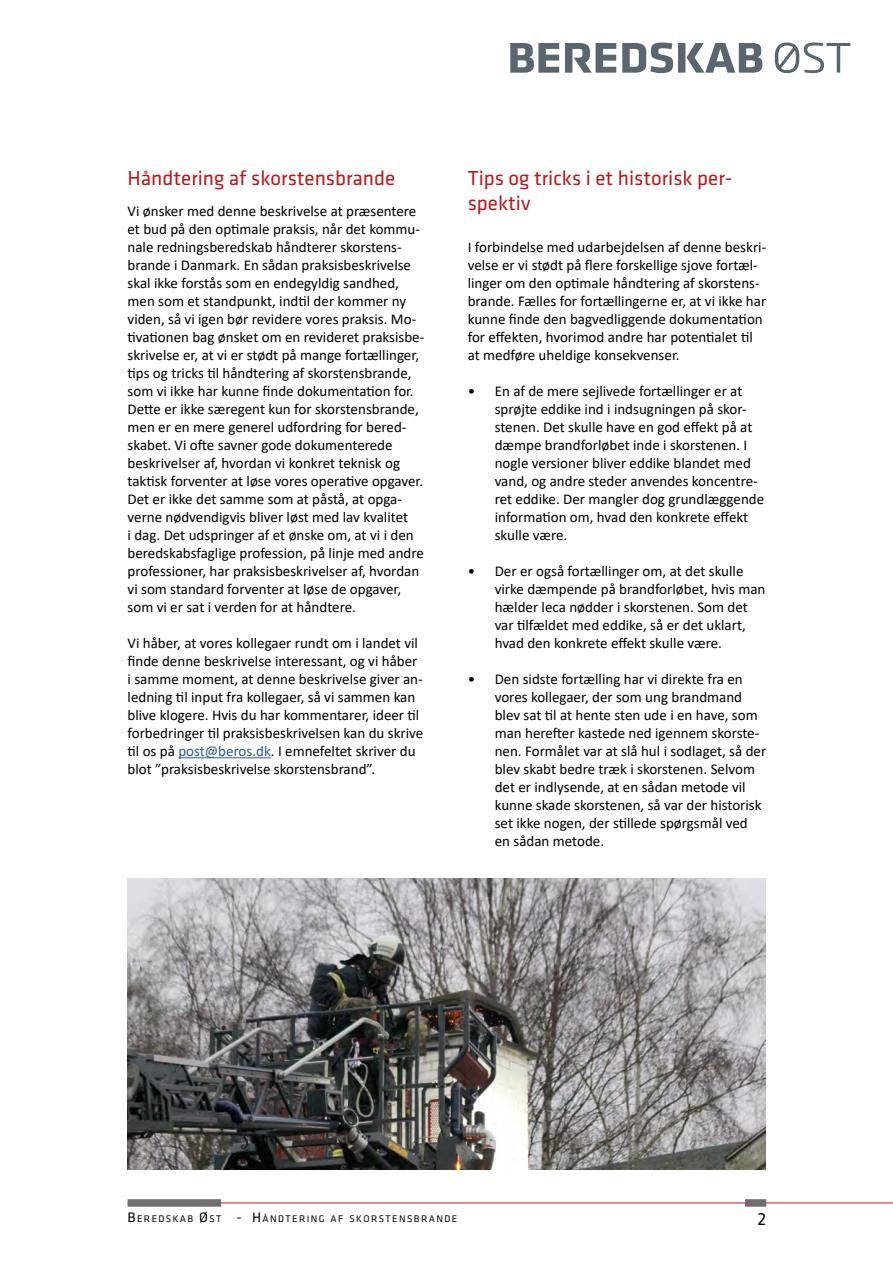
<style>
.page{position:relative;width:893px;height:1263px;background:#fff}
.page>*{position:absolute;margin:0;border:0;box-sizing:border-box;transform-origin:0 0}
.t1{font:21px/25.2px "Klavika";color:#bc1818}
.t2{font:18px "Klavika";color:#000}
.t3{font:15px/18px "Calibri";color:#000}
.t4{font:10.05px "Klavika";letter-spacing:.145em;color:#000}
.s1{color:#275b9b}
.s2{font-size:14.25px}
</style>
<div class="page">
<hr style="left:128px;top:1202px;width:765px;height:1px;background:#cd1719">
<div style="left:745px;top:1199px;width:21px;height:8px;background:#706f6f"></div>
<div style="left:128px;top:1199px;width:93px;height:8px;background:#706f6f"></div>
<svg style="left:510px;top:43px;width:49px;height:30px"></svg>
<svg style="left:622px;top:43px;width:140px;height:30px"></svg>
<svg style="left:565px;top:43px;width:51px;height:30px"></svg>
<svg style="left:775px;top:43px;width:75px;height:30px"></svg>
<hr style="left:178px;top:757px;width:93px;height:1px;background:#275b9b">
<img style="left:128px;top:878px;width:637px;height:291px">
<h1 class="t1" style="left:128px;top:165px;width:269px">Håndtering af skorstensbrande</h1>
<p class="t3" style="left:128px;top:202px;width:298px">Vi ønsker med denne beskrivelse at præsentere et bud på den optimale praksis, når det kommu&shy;nale redningsberedskab håndterer skorstens&shy;brande i Danmark. En sådan praksisbeskrivelse skal ikke forstås som en endegyldig sandhed, men som et standpunkt, indtil der kommer ny viden, så vi igen bør revidere vores praksis. Mo&shy;tivationen bag ønsket om en revideret praksisbe&shy;skrivelse er, at vi er stødt på mange fortællinger, tips og tricks til håndtering af skorstensbrande, som vi ikke har kunne finde dokumentation for.<br>Dette er ikke særegent kun for skorstensbrande, men er en mere generel udfordring for bered&shy;skabet. Vi ofte savner gode dokumenterede beskrivelser af, hvordan vi konkret teknisk og taktisk forventer at løse vores operative opgaver.<br>Det er ikke det samme som at påstå, at opga&shy;verne nødvendigvis bliver løst med lav kvalitet<br>i dag. Det udspringer af et ønske om, at vi i den beredskabsfaglige profession, på linje med andre professioner, har praksisbeskrivelser af, hvordan vi som standard forventer at løse de opgaver, som vi er sat i verden for at håndtere.</p>
<p class="t3" style="left:128px;top:634px;width:297px">Vi håber, at vores kollegaer rundt om i landet vil finde denne beskrivelse interessant, og vi håber i samme moment, at denne beskrivelse giver an&shy;ledning til input fra kollegaer, så vi sammen kan blive klogere. Hvis du har kommentarer, ideer til forbedringer til praksisbeskrivelsen kan du skrive til os på <span class="s1">post@beros.dk</span>. I emnefeltet skriver du blot ”praksisbeskrivelse skorstensbrand”.</p>
<h1 class="t1" style="left:468px;top:165px;width:266px">Tips og tricks i et historisk per&shy;spektiv</h1>
<p class="t3" style="left:468px;top:238px;width:300px">I forbindelse med udarbejdelsen af denne beskri&shy;velse er vi stødt på flere forskellige sjove fortæl&shy;linger om den optimale håndtering af skorstens&shy;brande. Fælles for fortællingerne er, at vi ikke har kunne finde den bagvedliggende dokumentation for effekten, hvorimod andre har potentialet til at medføre uheldige konsekvenser.</p>
<p class="t3" style="left:495px;top:382px;width:271px;text-indent:-27px">• En af de mere sejlivede fortællinger er at sprøjte eddike ind i indsugningen på skor&shy;stenen. Det skulle have en god effekt på at dæmpe brandforløbet inde i skorstenen. I nogle versioner bliver eddike blandet med vand, og andre steder anvendes koncentre&shy;ret eddike. Der mangler dog grundlæggende information om, hvad den konkrete effekt skulle være.</p>
<p class="t3" style="left:495px;top:562px;width:272px;text-indent:-27px">• Der er også fortællinger om, at det skulle virke dæmpende på brandforløbet, hvis man hælder leca nødder i skorstenen. Som det var tilfældet med eddike, så er det uklart, hvad den konkrete effekt skulle være.</p>
<p class="t3" style="left:495px;top:670px;width:273px;text-indent:-27px">• Den sidste fortælling har vi direkte fra en vores kollegaer, der som ung brandmand blev sat til at hente sten ude i en have, som man herefter kastede ned igennem skorste&shy;nen. Formålet var at slå hul i sodlaget, så der blev skabt bedre træk i skorstenen. Selvom det er indlysende, at en sådan metode vil kunne skade skorstenen, så var der historisk set ikke nogen, der stillede spørgsmål ved en sådan metode.</p>
<p class="t4" style="left:128px;top:1213px;width:331px"><span class="s2">B</span>EREDSKAB <span class="s2">Ø</span>ST <span class="s2">- H</span>ÅNDTERING AF SKORSTENSBRANDE</p>
<p class="t2" style="left:757px;top:1209px;width:10px">2</p>
</div>
